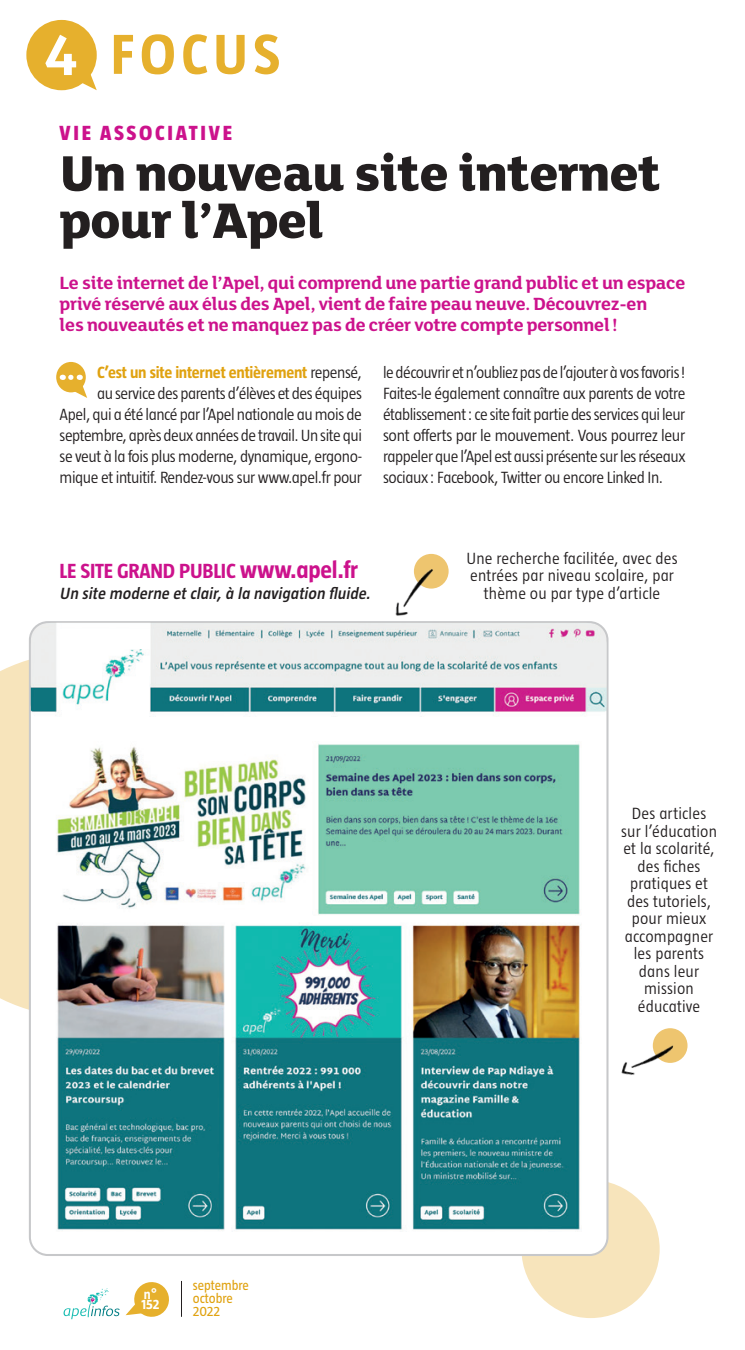
<style>
.page{position:relative;width:745px;height:1350px;background:#fff}
.page>*{position:absolute;margin:0;border:0;box-sizing:border-box;transform-origin:0 0}
.t1{font:700 57.75px "Taz";letter-spacing:.09em;color:#e6b02d}
.t2{font:800 54.25px/47.2px "FS Lola";letter-spacing:-.01em;color:#231f20}
.t3{font:700 21px "Taz";letter-spacing:-.01em;color:#cc128c}
.t4{font:800 21px "Taz";letter-spacing:.13em;color:#cc128c}
.t5{font:700 19.25px/21px "FS Lola";letter-spacing:-.01em;color:#cc128c}
.t6{font:300 16.62px/21px "Taz";letter-spacing:-.025em;color:#231f20;text-align:right}
.t7{font:300 16.62px/17.5px "Taz";letter-spacing:.01em;color:#231f20;text-align:center}
.t8{font:italic 600 16.62px "Taz";color:#231f20}
.t9{font:14px/13.1px "Taz";letter-spacing:-.005em;color:#e0a210}
.t10{font:700 14px/10.5px "Taz";color:#fff}
.s1{font-family:"FS Lola";font-size:62.65px;color:#fff}
.s2{font-weight:700;color:#e0a210}
.s3{font-size:24.5px}
</style>
<div class="page">
<div style="left:0;top:659px;width:29px;height:351px;background:#f7e4bb"></div>
<div style="left:521px;top:1179px;width:138px;height:138px;background:#f7e4bb;border-radius:50%"></div>
<div style="left:652px;top:1028px;width:35px;height:34px;background:#eec56f;border-radius:50%"></div>
<div style="left:413px;top:554px;width:35px;height:34px;background:#eec56f;border-radius:50%"></div>
<svg style="left:56px;top:362px;width:30px;height:30px"></svg>
<svg style="left:69px;top:375px;width:18px;height:23px"></svg>
<hr style="left:181px;top:1280px;width:1px;height:36px;background:#231f20">
<div style="left:26px;top:20px;width:71px;height:70px;background:#e6b02d;border-radius:50%"></div>
<svg style="left:66px;top:55px;width:31px;height:35px"></svg>
<svg style="left:63px;top:1282px;width:106px;height:37px"></svg>
<img style="left:30px;top:631px;width:577px;height:623px">
<img style="left:31px;top:622px;width:575px;height:104px">
<img style="left:387px;top:567px;width:63px;height:60px">
<img style="left:608px;top:1017px;width:68px;height:71px">
<h1 class="t1" style="left:43px;top:24px;width:238px"><span class="s1">4</span> FOCUS</h1>
<p class="t4" style="left:60px;top:122px;width:174px">VIE ASSOCIATIVE</p>
<h2 class="t2" style="left:60px;top:152px;width:602px">Un nouveau site internet pour l’Apel</h2>
<p class="t5" style="left:60px;top:273px;width:627px">Le site internet de l’Apel, qui comprend une partie grand public et un espace privé réservé aux élus des Apel, vient de faire peau neuve. Découvrez-en<br>les nouveautés et ne manquez pas de créer votre compte personnel!</p>
<p class="t6" style="left:60px;top:362px;width:304px"><span class="s2">C’est un site internet entièrement</span> repensé,<br>au service des parents d’élèves et des équipes<br>Apel, qui a été lancé par l’Apel nationale au mois de septembre, après deux années de travail. Un site qui se veut à la fois plus moderne, dynamique, ergono&shy;mique et intuitif. Rendez-vous sur www.apel.fr pour</p>
<p class="t6" style="left:383px;top:362px;width:304px;text-align:justify">le découvrir et n’oubliez pas de l’ajouter à vos favoris!<br>Faites-le également connaître aux parents de votre établissement: ce site fait partie des services qui leur sont offerts par le mouvement. Vous pourrez leur rappeler que l’Apel est aussi présente sur les réseaux sociaux: Facebook, Twitter ou encore Linked In.</p>
<p class="t3" style="left:60px;top:559px;width:300px">LE SITE GRAND PUBLIC <span class="s3">www.apel.fr</span></p>
<p class="t8" style="left:60px;top:584px;width:315px">Un site moderne etclair,à la navigation fluide.</p>
<p class="t7" style="left:466px;top:549px;width:212px">Une recherche facilitée, avec des entrées par niveau scolaire, par thème ou par type d’article</p>
<p class="t7" style="left:620px;top:804px;width:97px">Des articles sur l’éducation et la scolarité, des fiches pratiques et des tutoriels, pour mieux accompagner les parents dans leur mission éducative</p>
<p class="t10" style="left:141px;top:1288px;width:20px">n°<br>152</p>
<p class="t9" style="left:193px;top:1278px;width:57px">septembre octobre<br>2022</p>
</div>
